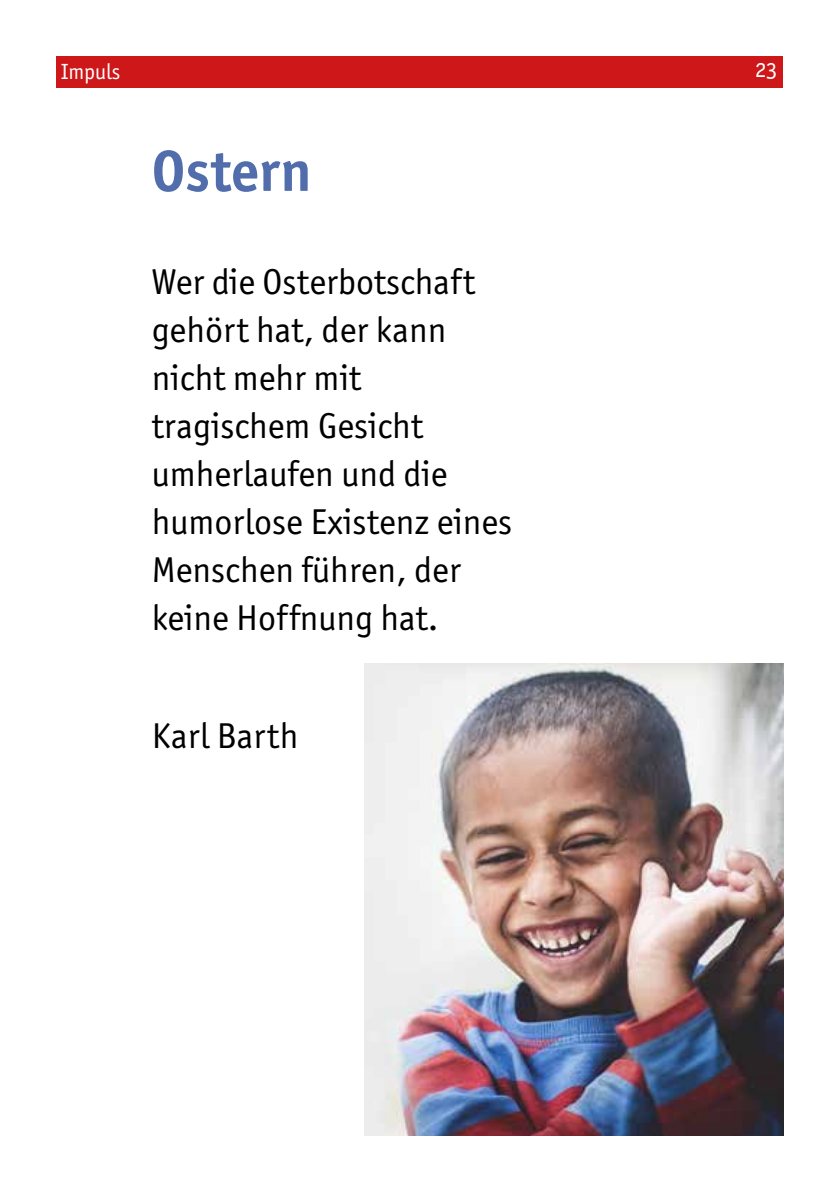
<style>
.page{position:relative;width:840px;height:1191px;background:#fff}
.page>*{position:absolute;margin:0;border:0;box-sizing:border-box;transform-origin:0 0}
.t1{font:700 58px "Officina Sans ITC Std";color:#526dab}
.t2{font:36px/48px "Officina Sans ITC Std";color:#000}
.t3{font:24px "Officina Sans ITC Std";color:#fff}
.t4{font:22px "Officina Sans ITC Std";color:#fff}
</style>
<div class="page">
<div style="left:57px;top:57px;width:725px;height:31px;background:#cd1719"></div>
<img style="left:364px;top:664px;width:418px;height:471px">
<p class="t4" style="left:61px;top:59px;width:61px">Impuls</p>
<p class="t3" style="left:754px;top:55px;width:24px">23</p>
<h1 class="t1" style="left:152px;top:135px;width:161px">Ostern</h1>
<p class="t2" style="left:152px;top:257px;width:361px">Wer die Osterbotschaft gehört hat, der kann nicht mehr mit tragischem Gesicht umherlaufen und die humorlose Existenz eines<br>Menschen führen, der keine Hoffnung hat.</p>
<p class="t2" style="left:152px;top:712px;width:148px">Karl Barth</p>
</div>
